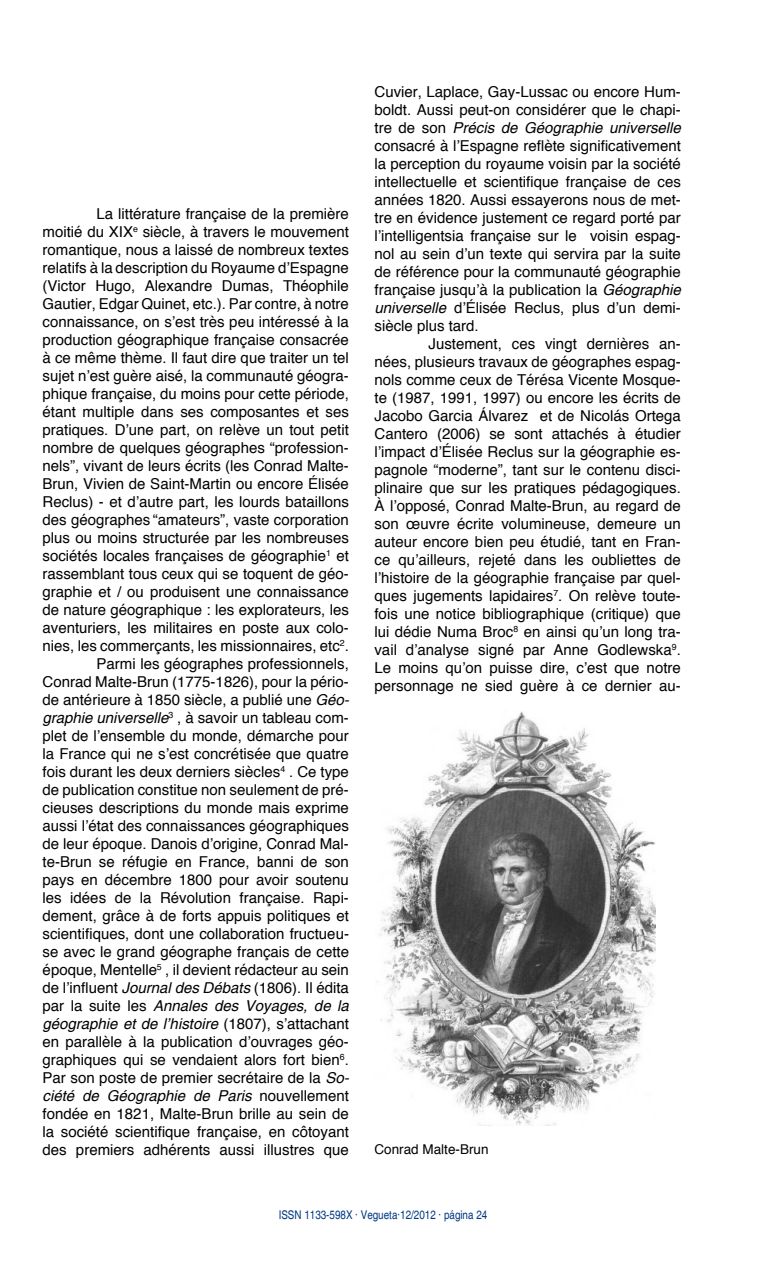
<style>
.page{position:relative;width:766px;height:1263px;background:#fff}
.page>*{position:absolute;margin:0;border:0;box-sizing:border-box;transform-origin:0 0}
.t1{font:15px/18px "Helvetica";color:#000;text-align:justify}
.t2{font:13.5px "Helvetica";color:#000}
.t3{font:condensed 12px "Helvetica";color:#003882}
.s1{font-style:italic}
</style>
<div class="page">
<img style="left:377px;top:712px;width:278px;height:414px">
<p class="t1" style="left:43px;top:204px;width:308px;text-align:right">La littérature française de la première<br>moitié du XIX<sup>e</sup> siècle, à travers le mouvement romantique, nous a laissé de nombreux textes relatifs à la description du Royaume d’Espagne (Victor Hugo, Alexandre Dumas, Théophile Gautier, Edgar Quinet, etc.). Par contre, à notre connaissance, on s’est très peu intéressé à la production géographique française consacrée à ce même thème. Il faut dire que traiter un tel sujet n’est guère aisé, la communauté géogra&shy;phique française, du moins pour cette période, étant multiple dans ses composantes et ses pratiques. D’une part, on relève un tout petit nombre de quelques géographes “profession&shy;nels”, vivant de leurs écrits (les Conrad Malte-Brun, Vivien de Saint-Martin ou encore Élisée Reclus) - et d’autre part, les lourds bataillons des géographes “amateurs”, vaste corporation plus ou moins structurée par les nombreuses sociétés locales françaises de géographie<sup>1</sup> et rassemblant tous ceux qui se toquent de géo&shy;graphie et / ou produisent une connaissance de nature géographique : les explorateurs, les aventuriers, les militaires en poste aux colo&shy;nies, les commerçants, les missionnaires, etc<sup>2</sup>.<br>Parmi les géographes professionnels,<br>Conrad Malte-Brun (1775-1826), pour la pério&shy;de antérieure à 1850 siècle, a publié une <span class="s1">Géo&shy;graphie universelle</span><sup>3</sup> , à savoir un tableau com&shy;plet de l’ensemble du monde, démarche pour la France qui ne s’est concrétisée que quatre fois durant les deux derniers siècles<sup>4</sup> . Ce type de publication constitue non seulement de pré&shy;cieuses descriptions du monde mais exprime aussi l’état des connaissances géographiques de leur époque. Danois d’origine, Conrad Mal&shy;te-Brun se réfugie en France, banni de son pays en décembre 1800 pour avoir soutenu les idées de la Révolution française. Rapi&shy;dement, grâce à de forts appuis politiques et scientifiques, dont une collaboration fructueu&shy;se avec le grand géographe français de cette époque, Mentelle<sup>5</sup> , il devient rédacteur au sein de l’influent <span class="s1">Journal des Débats</span> (1806). Il édita par la suite les <span class="s1">Annales des Voyages, de la géographie et de l’histoire</span> (1807), s’attachant en parallèle à la publication d’ouvrages géo&shy;graphiques qui se vendaient alors fort bien<sup>6</sup>.<br>Par son poste de premier secrétaire de la <span class="s1">So&shy;ciété de Géographie de Paris</span> nouvellement fondée en 1821, Malte-Brun brille au sein de la société scientifique française, en côtoyant des premiers adhérents aussi illustres que</p>
<p class="t1" style="left:374px;top:82px;width:308px">Cuvier, Laplace, Gay-Lussac ou encore Hum&shy;boldt. Aussi peut-on considérer que le chapi&shy;tre de son <span class="s1">Précis de Géographie universelle </span>consacré à l’Espagne reflète significativement la perception du royaume voisin par la société intellectuelle et scientifique française de ces années 1820. Aussi essayerons nous de met&shy;tre en évidence justement ce regard porté par l’intelligentsia française sur le voisin espag&shy;nol au sein d’un texte qui servira par la suite de référence pour la communauté géographie française jusqu’à la publication la <span class="s1">Géographie universelle</span> d’Élisée Reclus, plus d’un demi&shy;siècle plus tard.</p>
<p class="t1" style="left:374px;top:334px;width:308px;text-indent:54px">Justement, ces vingt dernières an&shy;nées, plusieurs travaux de géographes espag&shy;nols comme ceux de Térésa Vicente Mosque&shy;te (1987, 1991, 1997) ou encore les écrits de Jacobo Garcia Álvarez et de Nicolás Ortega Cantero (2006) se sont attachés à étudier l’impact d’Élisée Reclus sur la géographie es&shy;pagnole “moderne”, tant sur le contenu disci&shy;plinaire que sur les pratiques pédagogiques.<br>À l’opposé, Conrad Malte-Brun, au regard de son œuvre écrite volumineuse, demeure un auteur encore bien peu étudié, tant en Fran&shy;ce qu’ailleurs, rejeté dans les oubliettes de l’histoire de la géographie française par quel&shy;ques jugements lapidaires<sup>7</sup>. On relève toute&shy;fois une notice bibliographique (critique) que lui dédie Numa Broc<sup>8</sup> en ainsi qu’un long tra&shy;vail d’analyse signé par Anne Godlewska<sup>9</sup>.<br>Le moins qu’on puisse dire, c’est que notre personnage ne sied guère à ce dernier au-</p>
<p class="t2" style="left:374px;top:1141px;width:116px">Conrad Malte-Brun</p>
<p class="t3" style="left:278px;top:1208px;width:210px">ISSN 1133-598X · Vegueta·12/2012 · página 24</p>
</div>
